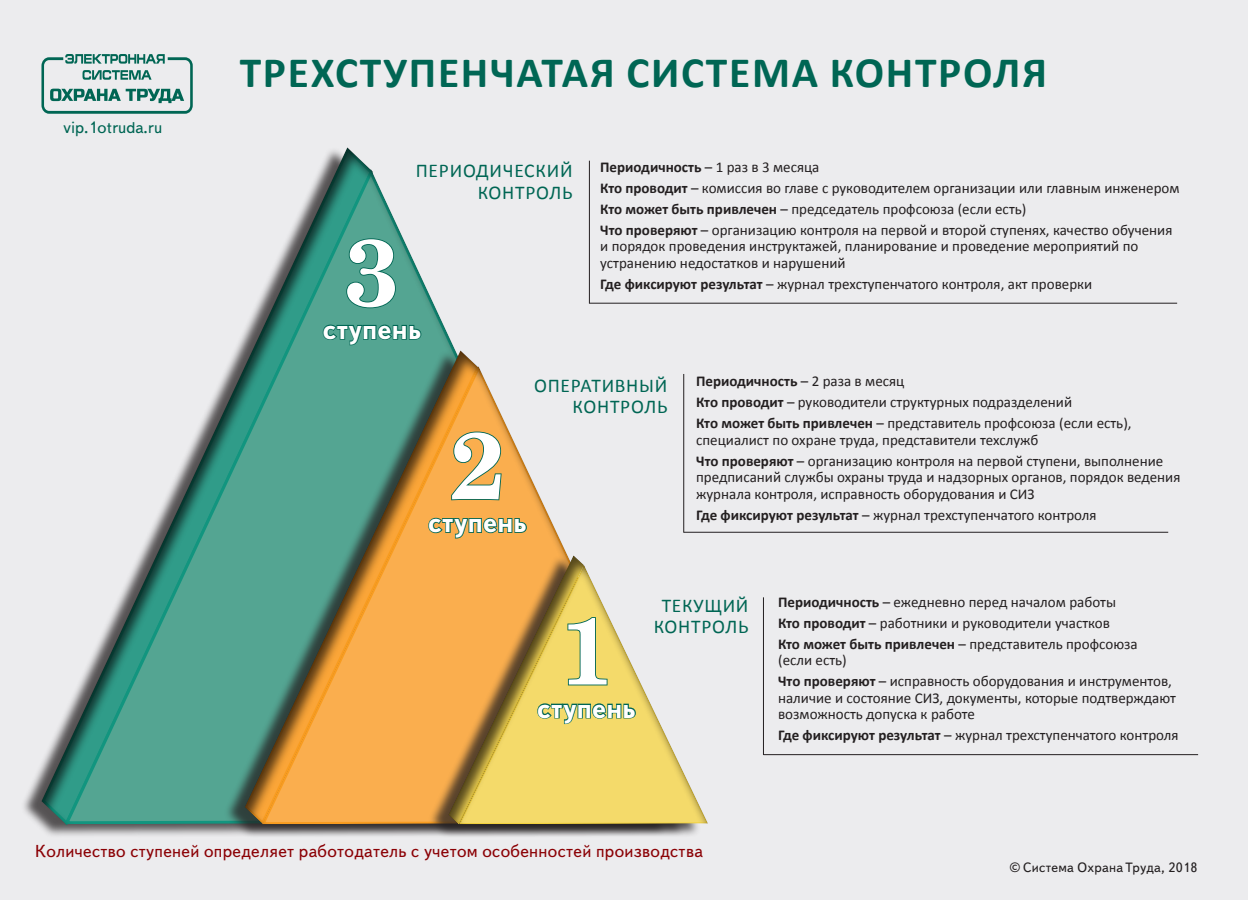
<style>
.page{position:relative;width:1248px;height:900px;background:#ececee}
.page>*{position:absolute;margin:0;border:0;box-sizing:border-box;transform-origin:0 0}
._10FAKTY-txt{font:700 94.5px "Century Schlbk Cyr";color:#fff}
.t1{font:700 43.5px "Calibri";letter-spacing:.04em;color:#006654}
._10FAKTY-txt-2{font:700 27px "Text Book C";letter-spacing:-.005em;color:#fff}
.t2{font:19.5px/21.5px "Calibri";letter-spacing:.04em;color:#006654;text-align:right}
.Normal__Web{font:17.25px "Text Book C";letter-spacing:.02em;color:#8b0105}
.Normal__Web-2{font:16.5px "Text Book C";color:#006654}
.t3{font:15px/16.5px "Calibri";color:#231f20}
.t4{font:700 15px "Calibri";color:#231f20}
.Normal__Web-3{font:13.5px "Text Book C";letter-spacing:.02em;color:#231f20}
.s1{font-weight:400}
.s2{font-weight:700}
</style>
<div class="page">
<div style="left:0;top:135px;width:850px;height:765px;background:#231f20;opacity:.75"></div>
<div style="left:141px;top:338px;width:675px;height:562px;background:#231f20;opacity:.75"></div>
<div style="left:392px;top:543px;width:384px;height:357px;background:#231f20;opacity:.75"></div>
<svg style="left:448px;top:555px;width:189px;height:270px;background:#ddbb61"></svg>
<svg style="left:450px;top:431px;width:53px;height:70px;background:#cda14e"></svg>
<svg style="left:427px;top:517px;width:101px;height:22px;background:#a0944f"></svg>
<svg style="left:345px;top:237px;width:52px;height:72px;background:#459986"></svg>
<svg style="left:322px;top:324px;width:100px;height:22px;background:#358e7b"></svg>
<hr style="left:589px;top:161px;width:1px;height:143px;background:#231f20">
<hr style="left:589px;top:303px;width:588px;height:1px;background:#231f20">
<hr style="left:683px;top:374px;width:1px;height:159px;background:#231f20">
<hr style="left:684px;top:532px;width:484px;height:1px;background:#231f20">
<hr style="left:763px;top:597px;width:1px;height:158px;background:#231f20">
<hr style="left:763px;top:754px;width:435px;height:1px;background:#231f20">
<svg style="left:41px;top:54px;width:152px;height:60px"></svg>
<p class="Normal__Web-2" style="left:63px;top:119px;width:101px">vip.1otruda.ru</p>
<p class="t1" style="left:240px;top:44px;width:809px">ТРЕХСТУПЕНЧАТАЯ СИСТЕМА КОНТРОЛЯ</p>
<p class="t2" style="left:416px;top:160px;width:158px">ПЕРИОДИЧЕСКИЙ<br>КОНТРОЛЬ</p>
<p class="_10FAKTY-txt" style="left:345px;top:213px;width:56px">3</p>
<p class="_10FAKTY-txt-2" style="left:323px;top:314px;width:100px">ступень</p>
<p class="t4" style="left:600px;top:157px;width:221px">Периодичность <span class="s1">– 1 раз в 3 месяца</span></p>
<p class="t3" style="left:600px;top:180px;width:581px"><span class="s2">Кто проводит</span> – комиссия во главе с руководителем организации или главным инженером</p>
<p class="t3" style="left:600px;top:201px;width:428px"><span class="s2">Кто может быть привлечен</span> – председатель профсоюза (если есть)</p>
<p class="t3" style="left:600px;top:222px;width:574px"><span class="s2">Что проверяют</span> – организацию контроля на первой и второй ступенях, качество обучения и порядок проведения инструктажей, планирование и проведение мероприятий по устранению недостатков и нарушений</p>
<p class="t3" style="left:600px;top:276px;width:494px"><span class="s2">Где фиксируют результат</span> – журнал трехступенчатого контроля, акт проверки</p>
<p class="_10FAKTY-txt" style="left:450px;top:406px;width:56px">2</p>
<p class="_10FAKTY-txt-2" style="left:428px;top:507px;width:100px">ступень</p>
<p class="t2" style="left:534px;top:375px;width:135px">ОПЕРАТИВНЫЙ<br>КОНТРОЛЬ</p>
<p class="t4" style="left:696px;top:372px;width:210px">Периодичность <span class="s1">– 2 раза в месяц</span></p>
<p class="t3" style="left:696px;top:394px;width:377px"><span class="s2">Кто проводит</span> – руководители структурных подразделений</p>
<p class="t3" style="left:696px;top:415px;width:437px"><span class="s2">Кто может быть привлечен</span> – представитель профсоюза (если есть), специалист по охране труда, представители техслужб</p>
<p class="t3" style="left:696px;top:453px;width:486px"><span class="s2">Что проверяют</span> – организацию контроля на первой ступени, выполнение предписаний службы охраны труда и надзорных органов, порядок ведения журнала контроля, исправность оборудования и СИЗ</p>
<p class="t3" style="left:696px;top:507px;width:402px"><span class="s2">Где фиксируют результат</span> – журнал трехступенчатого контроля</p>
<p class="_10FAKTY-txt" style="left:559px;top:592px;width:56px">1</p>
<p class="_10FAKTY-txt-2" style="left:537px;top:693px;width:100px">ступень</p>
<p class="t2" style="left:654px;top:595px;width:96px;text-align:center">ТЕКУЩИЙ<br>КОНТРОЛЬ</p>
<p class="t3" style="left:778px;top:594px;width:339px"><span class="s2">Периодичность</span> – ежедневно перед началом работы</p>
<p class="t3" style="left:778px;top:615px;width:333px"><span class="s2">Кто проводит</span> – работники и руководители участков</p>
<p class="t3" style="left:778px;top:636px;width:361px"><span class="s2">Кто может быть привлечен</span> – представитель профсоюза (если есть)</p>
<p class="t3" style="left:778px;top:673px;width:399px"><span class="s2">Что проверяют</span> – исправность оборудования и инструментов, наличие и состояние СИЗ, документы, которые подтверждают возможность допуска к работе</p>
<p class="t3" style="left:778px;top:727px;width:402px"><span class="s2">Где фиксируют результат</span> – журнал трехступенчатого контроля</p>
<p class="Normal__Web" style="left:35px;top:842px;width:669px">Количество ступеней определяет работодатель с учетом особенностей производства</p>
<p class="Normal__Web-3" style="left:1009px;top:860px;width:190px">© Система Охрана руда, 2018</p>
<p class="t3" style="left:1126px;top:859px;width:9px">Т</p>
</div>
